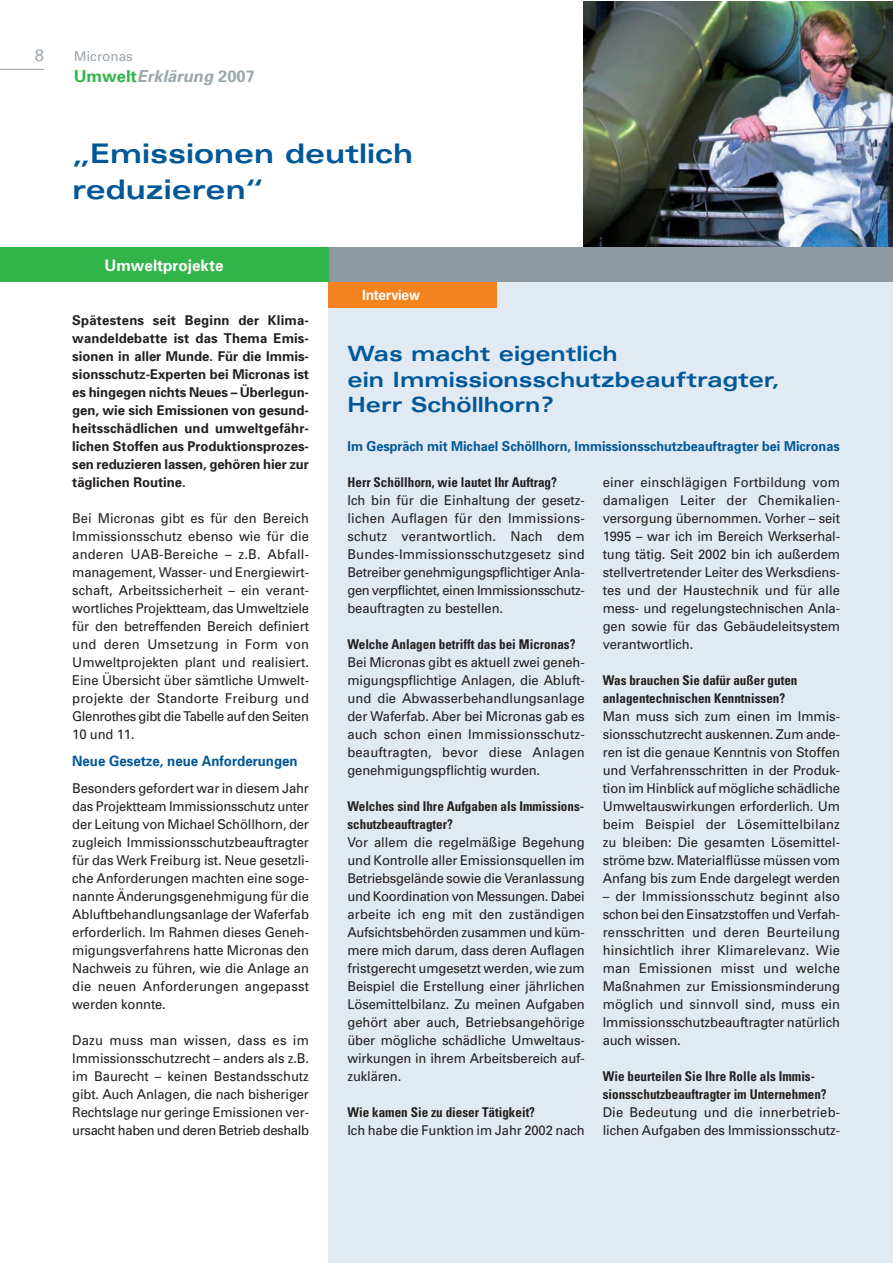
<style>
.page{position:relative;width:893px;height:1263px;background:#fff}
.page>*{position:absolute;margin:0;border:0;box-sizing:border-box;transform-origin:0 0}
.t1{font:700 expanded 27px/36px "Univers";color:#005898}
.t2{font:700 expanded 21px/25.2px "Univers";color:#005898}
.t3{font:italic 700 16.5px "Univers";color:#9ca6ad}
.t4{font:16.5px "Univers";color:#9ca6ad}
.t5{font:700 15.75px "Univers";color:#fff}
.t6{font:700 14.25px "Univers";color:#005898;scale:.93 1}
.t7{font:700 14.25px "Helvetica Neue";color:#fff;scale:.93 1}
.t8{font:700 13.65px "Univers";color:#005898;scale:.93 1}
.t9{font:13.5px/18px "Univers";letter-spacing:-.01em;color:#231f20;text-align:justify;scale:.96 1}
.t10{font:700 13.5px/18px "Univers";letter-spacing:-.01em;color:#231f20;text-align:justify}
.t11{font:700 condensed 13.5px/18px "Univers";color:#231f20}
.t12{font:13.5px "Univers";color:#9ca6ad}
.s1{font-style:normal;color:#31b44a}
.s2{font-style:normal}
</style>
<div class="page">
<div style="left:328px;top:256px;width:564px;height:1007px;background:#e1e9f3"></div>
<img style="left:584px;top:1px;width:308px;height:247px">
<div style="left:0;top:248px;width:892px;height:34px;background:#8e99a0"></div>
<hr style="left:0;top:69px;width:44px;height:1px;background:#9ca6ad">
<div style="left:0;top:248px;width:328px;height:34px;background:#31b44a"></div>
<div style="left:328px;top:282px;width:169px;height:25px;background:#f2831f"></div>
<p class="t4" style="left:35px;top:49px;width:11px">8</p>
<p class="t12" style="left:74px;top:52px;width:61px">Micronas</p>
<p class="t3" style="left:74px;top:70px;width:183px"><span class="s1">Umwelt</span>Erklärung <span class="s2">2007</span></p>
<h1 class="t1" style="left:72px;top:138px;width:342px">„Emissionen deutlich reduzieren“</h1>
<p class="t5" style="left:105px;top:260px;width:120px">Umweltprojekte</p>
<p class="t10" style="left:72px;top:313px;width:238px">Spätestens seit Beginn der Klima&shy;wandeldebatte ist das Thema Emis&shy;sionen in aller Munde. Für die Immis&shy;sionsschutz-Experten bei Micronas ist es hingegen nichts Neues – Überlegun&shy;gen, wie sich Emissionen von gesund&shy;heitsschädlichen und umweltgefähr&shy;lichen Stoffen aus Produktionsprozes&shy;sen reduzieren lassen, gehören hier zur täglichen Routine.</p>
<p class="t9" style="left:72px;top:511px;width:248px">Bei Micronas gibt es für den Bereich Immissionsschutz ebenso wie für die anderen UAB-Bereiche – z.B. Abfall&shy;management, Wasser- und Energiewirt&shy;schaft, Arbeitssicherheit – ein verant&shy;wortliches Projektteam, das Umweltziele für den betreffenden Bereich definiert und deren Umsetzung in Form von Umweltprojekten plant und realisiert.<br>Eine Übersicht über sämtliche Umwelt&shy;projekte der Standorte Freiburg und Glenrothes gibt die Tabelle auf den Seiten 10 und 11.</p>
<p class="t6" style="left:72px;top:756px;width:244px">Neue Gesetze, neue Anforderungen</p>
<p class="t9" style="left:72px;top:781px;width:248px">Besonders gefordert war in diesem Jahr das Projektteam Immissionsschutz unter der Leitung von Michael Schöllhorn, der zugleich Immissionsschutzbeauftragter für das Werk Freiburg ist. Neue gesetzli&shy;che Anforderungen machten eine soge&shy;nannte Änderungsgenehmigung für die Abluftbehandlungsanlage der Waferfab erforderlich. Im Rahmen dieses Geneh&shy;migungsverfahrens hatte Micronas den Nachweis zu führen, wie die Anlage an die neuen Anforderungen angepasst werden konnte.</p>
<p class="t9" style="left:72px;top:1033px;width:248px">Dazu muss man wissen, dass es im Immissionsschutzrecht – anders als z.B. im Baurecht – keinen Bestandsschutz gibt. Auch Anlagen, die nach bisheriger Rechtslage nur geringe Emissionen ver&shy;ursacht haben und deren Betrieb deshalb</p>
<p class="t7" style="left:362px;top:290px;width:64px">Interview</p>
<h2 class="t2" style="left:347px;top:343px;width:434px">Was macht eigentlich<br>ein Immissionsschutzbeauftragter,<br>Herr Schöllhorn?</h2>
<p class="t8" style="left:347px;top:441px;width:531px">Im Gespräch mit Michael Schöllhorn, Immissionsschutzbeauftragter bei Micronas</p>
<p class="t11" style="left:347px;top:475px;width:211px">Herr Schöllhorn, wie lautet Ihr Auftrag?</p>
<p class="t9" style="left:347px;top:493px;width:249px">Ich bin für die Einhaltung der gesetz&shy;lichen Auflagen für den Immissions&shy;schutz verantwortlich. Nach dem Bundes-Immissionsschutzgesetz sind Betreiber genehmigungspflichtiger Anla&shy;gen verpflichtet, einen Immissionsschutz&shy;beauftragten zu bestellen.</p>
<p class="t11" style="left:347px;top:637px;width:230px">Welche Anlagen betrifft das bei Micronas?</p>
<p class="t9" style="left:347px;top:655px;width:249px">Bei Micronas gibt es aktuell zwei geneh&shy;migungspflichtige Anlagen, die Abluft&shy;und die Abwasserbehandlungsanlage der Waferfab. Aber bei Micronas gab es auch schon einen Immissionsschutz&shy;beauftragten, bevor diese Anlagen genehmigungspflichtig wurden.</p>
<p class="t11" style="left:347px;top:799px;width:238px">Welches sind Ihre Aufgaben als Immissions&shy;schutzbeauftragter?</p>
<p class="t9" style="left:347px;top:835px;width:249px">Vor allem die regelmäßige Begehung und Kontrolle aller Emissionsquellen im Betriebsgelände sowie die Veranlassung und Koordination von Messungen. Dabei arbeite ich eng mit den zuständigen Aufsichtsbehörden zusammen und küm&shy;mere mich darum, dass deren Auflagen fristgerecht umgesetzt werden, wie zum Beispiel die Erstellung einer jährlichen Lösemittelbilanz. Zu meinen Aufgaben gehört aber auch, Betriebsangehörige über mögliche schädliche Umweltaus&shy;wirkungen in ihrem Arbeitsbereich auf&shy;zuklären.</p>
<p class="t11" style="left:347px;top:1105px;width:189px">Wie kamen Sie zu dieser Tätigkeit?</p>
<p class="t9" style="left:347px;top:1123px;width:249px">Ich habe die Funktion im Jahr 2002 nach</p>
<p class="t9" style="left:603px;top:475px;width:249px">einer einschlägigen Fortbildung vom damaligen Leiter der Chemikalien&shy;versorgung übernommen. Vorher – seit 1995 – war ich im Bereich Werkserhal&shy;tung tätig. Seit 2002 bin ich außerdem stellvertretender Leiter des Werksdiens&shy;tes und der Haustechnik und für alle mess- und regelungstechnischen Anla&shy;gen sowie für das Gebäudeleitsystem verantwortlich.</p>
<p class="t11" style="left:603px;top:673px;width:196px">Was brauchen Sie dafür außer guten anlagentechnischen Kenntnissen?</p>
<p class="t9" style="left:603px;top:709px;width:249px">Man muss sich zum einen im Immis&shy;sionsschutzrecht auskennen. Zum ande&shy;ren ist die genaue Kenntnis von Stoffen und Verfahrensschritten in der Produk&shy;tion im Hinblick auf mögliche schädliche Umweltauswirkungen erforderlich. Um beim Beispiel der Lösemittelbilanz zu bleiben: Die gesamten Lösemittel&shy;ströme bzw. Materialflüsse müssen vom Anfang bis zum Ende dargelegt werden</p>
<p class="t9" style="left:603px;top:889px;width:249px">– der Immissionsschutz beginnt also schon bei den Einsatzstoffen und Verfah&shy;rensschritten und deren Beurteilung hinsichtlich ihrer Klimarelevanz. Wie man Emissionen misst und welche Maßnahmen zur Emissionsminderung möglich und sinnvoll sind, muss ein Immissionsschutzbeauftragter natürlich auch wissen.</p>
<p class="t11" style="left:603px;top:1069px;width:225px">Wie beurteilen Sie Ihre Rolle als Immis&shy;sionsschutzbeauftragter im Unternehmen?</p>
<p class="t9" style="left:603px;top:1105px;width:249px">Die Bedeutung und die innerbetrieb&shy;lichen Aufgaben des Immissionsschutz-</p>
</div>
